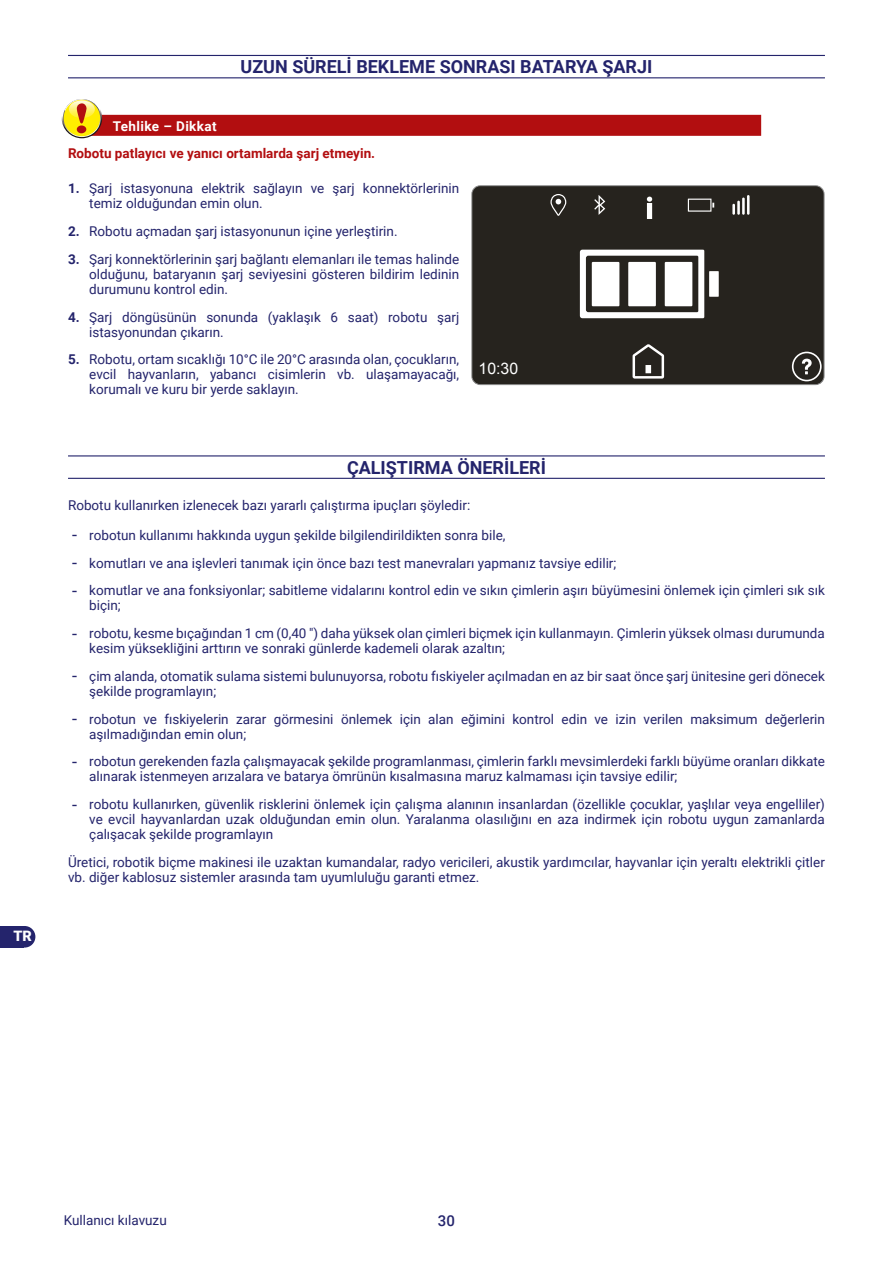
<style>
.page{position:relative;width:893px;height:1263px;background:#fff}
.page>*{position:absolute;margin:0;border:0;box-sizing:border-box;transform-origin:0 0}
.t1{font:700 18px "Roboto";color:#24246c}
.t2{font:15.9px "Arial";color:#fff}
.t3{font:500 15px "Roboto";color:#24246c}
.t4{font:900 14.4px "Roboto";color:#fff}
.t5{font:13.5px/15px "Roboto";color:#24246c}
.t6{font:700 13.5px "Roboto";color:#b20e10}
.t7{font:700 13.5px "Roboto";letter-spacing:.03em;color:#fff}
.s1{font-weight:700}
.s2{font-size:18px}
</style>
<div class="page">
<div style="left:0;top:926px;width:24px;height:21px;background:#24246c"></div>
<div style="left:14px;top:926px;width:21px;height:21px;background:#24246c;border-radius:50%"></div>
<hr style="left:68px;top:55px;width:757px;height:1px;background:#24246c">
<hr style="left:68px;top:77px;width:757px;height:1px;background:#24246c">
<div style="left:72px;top:115px;width:689px;height:21px;background:#b20e10"></div>
<svg style="left:62px;top:98px;width:40px;height:40px"></svg>
<svg style="left:63px;top:99px;width:38px;height:38px"></svg>
<svg style="left:64px;top:100px;width:36px;height:36px"></svg>
<svg style="left:65px;top:99px;width:34px;height:34px"></svg>
<hr style="left:68px;top:455px;width:757px;height:1px;background:#24246c">
<hr style="left:68px;top:478px;width:757px;height:1px;background:#24246c">
<div style="left:473px;top:186px;width:351px;height:199px;background:#26231e"></div>
<svg style="left:688px;top:199px;width:26px;height:13px"></svg>
<svg style="left:580px;top:250px;width:124px;height:68px"></svg>
<div style="left:709px;top:271px;width:10px;height:26px;background:#fff"></div>
<svg style="left:550px;top:194px;width:16px;height:22px"></svg>
<svg style="left:594px;top:195px;width:11px;height:20px"></svg>
<svg style="left:633px;top:344px;width:31px;height:35px"></svg>
<div style="left:645px;top:365px;width:6px;height:8px;background:#fff"></div>
<svg style="left:792px;top:352px;width:30px;height:29px"></svg>
<svg style="left:647px;top:197px;width:5px;height:22px"></svg>
<hr style="left:747px;top:195px;width:2px;height:20px;background:#fff">
<hr style="left:742px;top:198px;width:3px;height:17px;background:#fff">
<hr style="left:737px;top:201px;width:3px;height:14px;background:#fff">
<svg style="left:732px;top:204px;width:3px;height:11px"></svg>
<div style="left:592px;top:262px;width:27px;height:44px;background:#fff"></div>
<div style="left:628px;top:262px;width:28px;height:44px;background:#fff"></div>
<div style="left:665px;top:262px;width:27px;height:44px;background:#fff"></div>
<div style="left:471px;top:185px;width:353px;height:200px;border:1px solid #878787;border-radius:9px"></div>
<p class="t4" style="left:13px;top:926px;width:20px">TR</p>
<h1 class="t1" style="left:241px;top:54px;width:413px">UZUN SÜRELİ BEKLEME SONRASI BATARYA ŞARJI</h1>
<p class="t7" style="left:113px;top:116px;width:106px">Tehlike – Dikkat</p>
<p class="t6" style="left:68px;top:144px;width:309px">Robotu patlayıcı ve yanıcı ortamlarda şarj etmeyin.</p>
<p class="t5" style="left:89px;top:181px;width:371px;text-indent:-21px"><span class="s1">1.</span> Şarj istasyonuna elektrik sağlayın ve şarj konnektörlerinin temiz olduğundan emin olun.</p>
<p class="t5" style="left:68px;top:223px;width:331px"><span class="s1">2.</span> Robotu açmadan şarj istasyonunun içine yerleştirin.</p>
<p class="t5" style="left:89px;top:251px;width:371px;text-align:justify;text-indent:-21px"><span class="s1">3.</span> Şarj konnektörlerinin şarj bağlantı elemanları ile temas halinde olduğunu, bataryanın şarj seviyesini gösteren bildirim ledinin durumunu kontrol edin.</p>
<p class="t5" style="left:89px;top:309px;width:371px;text-indent:-21px"><span class="s1">4.</span> Şarj döngüsünün sonunda (yaklaşık 6 saat) robotu şarj istasyonundan çıkarın.</p>
<p class="t5" style="left:89px;top:352px;width:371px;text-align:justify;text-indent:-21px"><span class="s1">5.</span> Robotu, ortam sıcaklığı 10°C ile 20°C arasında olan, çocukların, evcil hayvanların, yabancı cisimlerin vb. ulaşamayacağı, korumalı ve kuru bir yerde saklayın.</p>
<p class="t2" style="left:478px;top:357px;width:41px">10:30</p>
<h1 class="t1" style="left:347px;top:454px;width:200px">ÇALIŞTIRMA ÖNERİLERİ</h1>
<p class="t5" style="left:68px;top:497px;width:404px">Robotu kullanırken izlenecek bazı yararlı çalıştırma ipuçları şöyledir:</p>
<p class="t5" style="left:72px;top:527px;width:435px"><span class="s2">-</span> robotun kullanımı hakkında uygun şekilde bilgilendirildikten sonra bile,</p>
<p class="t5" style="left:72px;top:555px;width:546px"><span class="s2">-</span> komutları ve ana işlevleri tanımak için önce bazı test manevraları yapmanız tavsiye edilir;</p>
<p class="t5" style="left:89px;top:582px;width:737px;text-indent:-17px"><span class="s2">-</span> komutlar ve ana fonksiyonlar; sabitleme vidalarını kontrol edin ve sıkın çimlerin aşırı büyümesini önlemek için çimleri sık sık biçin;</p>
<p class="t5" style="left:89px;top:625px;width:737px;text-indent:-17px"><span class="s2">-</span> robotu, kesme bıçağından 1 cm (0,40 ") daha yüksek olan çimleri biçmek için kullanmayın. Çimlerin yüksek olması durumunda kesim yüksekliğini arttırın ve sonraki günlerde kademeli olarak azaltın;</p>
<p class="t5" style="left:89px;top:668px;width:737px;text-indent:-17px"><span class="s2">-</span> çim alanda, otomatik sulama sistemi bulunuyorsa, robotu fıskiyeler açılmadan en az bir saat önce şarj ünitesine geri dönecek şekilde programlayın;</p>
<p class="t5" style="left:89px;top:711px;width:737px;text-indent:-17px"><span class="s2">-</span> robotun ve fıskiyelerin zarar görmesini önlemek için alan eğimini kontrol edin ve izin verilen maksimum değerlerin aşılmadığından emin olun;</p>
<p class="t5" style="left:89px;top:753px;width:737px;text-indent:-17px"><span class="s2">-</span> robotun gerekenden fazla çalışmayacak şekilde programlanması, çimlerin farklı mevsimlerdeki farklı büyüme oranları dikkate alınarak istenmeyen arızalara ve batarya ömrünün kısalmasına maruz kalmaması için tavsiye edilir;</p>
<p class="t5" style="left:89px;top:796px;width:737px;text-align:justify;text-indent:-17px"><span class="s2">-</span> robotu kullanırken, güvenlik risklerini önlemek için çalışma alanının insanlardan (özellikle çocuklar, yaşlılar veya engelliler) ve evcil hayvanlardan uzak olduğundan emin olun. Yaralanma olasılığını en aza indirmek için robotu uygun zamanlarda çalışacak şekilde programlayın</p>
<p class="t5" style="left:68px;top:854px;width:758px">Üretici, robotik biçme makinesi ile uzaktan kumandalar, radyo vericileri, akustik yardımcılar, hayvanlar için yeraltı elektrikli çitler vb. diğer kablosuz sistemler arasında tam uyumluluğu garanti etmez.</p>
<p class="t5" style="left:64px;top:1212px;width:104px">Kullanıcı kılavuzu</p>
<p class="t3" style="left:438px;top:1210px;width:19px">30</p>
</div>
